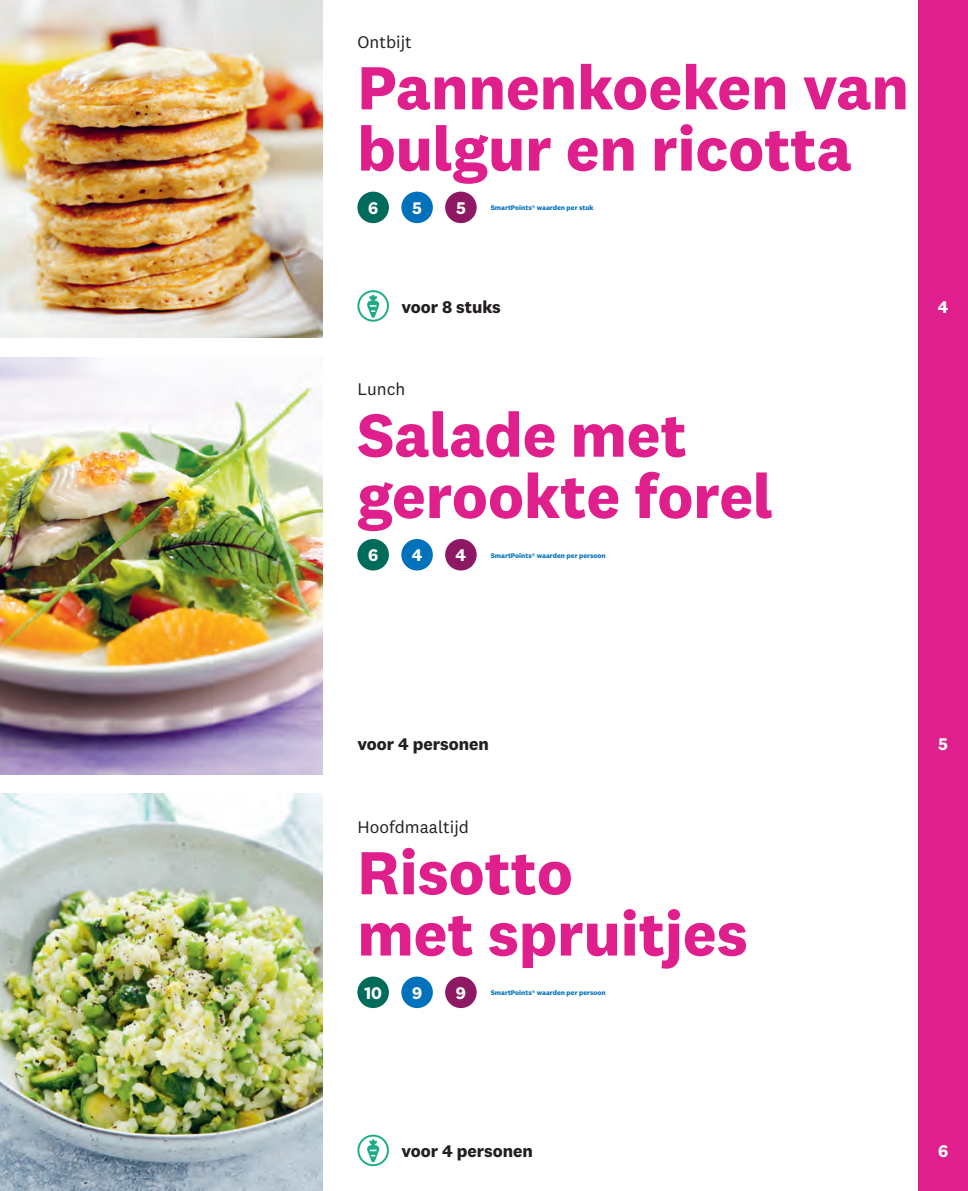
<style>
.page{position:relative;width:968px;height:1191px;background:#fff}
.page>*{position:absolute;margin:0;border:0;box-sizing:border-box;transform-origin:0 0}
.t1{font:700 63px/61.2px "National 2";color:#df1f8b}
.t2{font:700 17.5px "National 2";color:#231f20}
.t3{font:17.5px "National 2";color:#231f20}
.t4{font:700 17.5px "National 2";color:#fff}
.t5{font:700 7px "National 2";color:#0071bb}
</style>
<div class="page">
<img style="left:0;top:0;width:322px;height:337px">
<img style="left:0;top:357px;width:322px;height:417px">
<img style="left:0;top:794px;width:322px;height:397px">
<div style="left:918px;top:0;width:49px;height:1191px;background:#df1f8b"></div>
<div style="left:357px;top:192px;width:32px;height:31px;background:#006b5a;border-radius:50%"></div>
<div style="left:401px;top:192px;width:32px;height:31px;background:#0071bb;border-radius:50%"></div>
<div style="left:445px;top:192px;width:31px;height:31px;background:#8e1864;border-radius:50%"></div>
<div style="left:357px;top:539px;width:32px;height:31px;background:#006b5a;border-radius:50%"></div>
<div style="left:401px;top:539px;width:32px;height:31px;background:#0071bb;border-radius:50%"></div>
<div style="left:445px;top:539px;width:31px;height:31px;background:#8e1864;border-radius:50%"></div>
<div style="left:357px;top:976px;width:32px;height:32px;background:#006b5a;border-radius:50%"></div>
<div style="left:401px;top:976px;width:32px;height:32px;background:#0071bb;border-radius:50%"></div>
<div style="left:445px;top:976px;width:31px;height:32px;background:#8e1864;border-radius:50%"></div>
<svg style="left:357px;top:290px;width:32px;height:32px"></svg>
<svg style="left:357px;top:1134px;width:32px;height:32px"></svg>
<h2 class="t3" style="left:357px;top:32px;width:56px">Ontbijt</h2>
<h1 class="t1" style="left:357px;top:56px;width:553px">Pannenkoeken van bulgur en ricotta</h1>
<h2 class="t4" style="left:368px;top:197px;width:12px">6</h2>
<h2 class="t4" style="left:412px;top:197px;width:11px">5</h2>
<h2 class="t4" style="left:456px;top:197px;width:11px">5</h2>
<p class="t5" style="left:490px;top:204px;width:104px">SmartPoints® waarden per stuk</p>
<h2 class="t2" style="left:401px;top:297px;width:101px">voor 8 stuks</h2>
<h2 class="t3" style="left:357px;top:379px;width:50px">Lunch</h2>
<h1 class="t1" style="left:357px;top:404px;width:417px">Salade met gerookte forel</h1>
<h2 class="t4" style="left:368px;top:544px;width:12px">6</h2>
<h2 class="t4" style="left:411px;top:544px;width:12px">4</h2>
<h2 class="t4" style="left:455px;top:544px;width:12px">4</h2>
<p class="t5" style="left:490px;top:551px;width:116px">SmartPoints® waarden per persoon</p>
<h2 class="t4" style="left:937px;top:297px;width:12px">4</h2>
<h2 class="t2" style="left:357px;top:733px;width:133px">voor 4 personen</h2>
<h2 class="t3" style="left:357px;top:816px;width:113px">Hoofdmaaltijd</h2>
<h1 class="t1" style="left:357px;top:841px;width:392px">Risotto<br>met spruitjes</h1>
<h2 class="t4" style="left:364px;top:982px;width:19px">10</h2>
<h2 class="t4" style="left:412px;top:982px;width:12px">9</h2>
<h2 class="t4" style="left:456px;top:982px;width:12px">9</h2>
<p class="t5" style="left:490px;top:988px;width:116px">SmartPoints® waarden per persoon</p>
<h2 class="t2" style="left:401px;top:1140px;width:133px">voor 4 personen</h2>
<h2 class="t4" style="left:938px;top:733px;width:11px">5</h2>
<h2 class="t4" style="left:937px;top:1140px;width:12px">6</h2>
</div>
